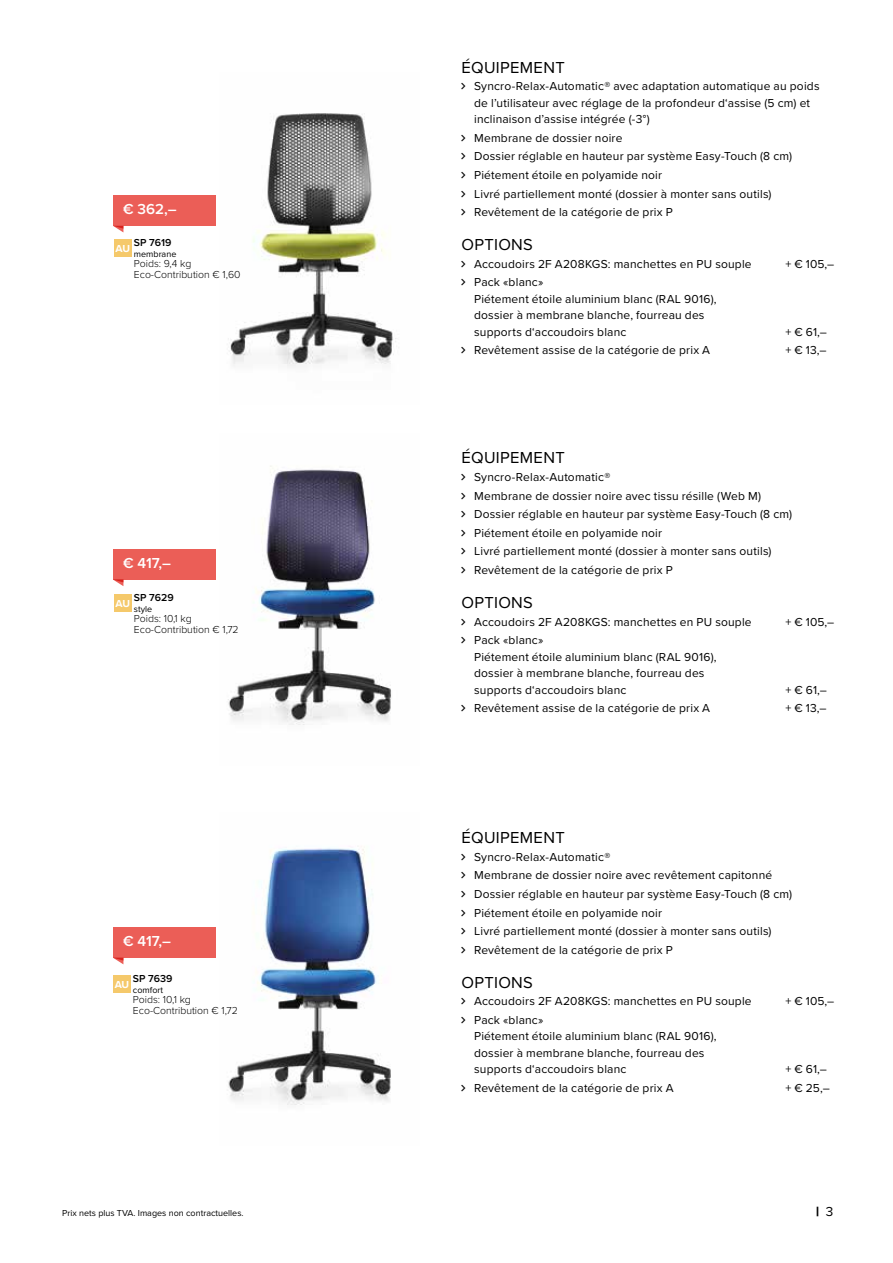
<style>
.page{position:relative;width:893px;height:1263px;background:#fff}
.page>*{position:absolute;margin:0;border:0;box-sizing:border-box;transform-origin:0 0}
.t1{font:16.5px "Proxima Nova";letter-spacing:.02em;color:#000}
.t2{font:600 15px "Proxima Nova";color:#fff}
.t3{font:900 13.5px "Proxima Nova";color:#000}
.t4{font:12px/18.6px "Proxima Nova";letter-spacing:.015em;color:#000}
.t5{font:300 10.5px/10.5px "Proxima Nova";color:#000}
.t6{font:600 10.5px "Proxima Nova";color:#000}
.t7{font:700 10.5px "Proxima Nova";color:#fff}
.t8{font:9px "Proxima Nova";color:#000}
.s1{font-weight:400}
</style>
<div class="page">
<img style="left:228px;top:113px;width:169px;height:254px">
<img style="left:228px;top:466px;width:163px;height:259px">
<img style="left:228px;top:848px;width:163px;height:257px">
<div style="left:114px;top:239px;width:18px;height:18px;background:#f5c96b"></div>
<div style="left:113px;top:196px;width:102px;height:30px;background:#eb5e57"></div>
<svg style="left:113px;top:226px;width:10px;height:6px"></svg>
<div style="left:113px;top:549px;width:102px;height:31px;background:#eb5e57"></div>
<svg style="left:114px;top:580px;width:9px;height:6px"></svg>
<div style="left:114px;top:594px;width:18px;height:18px;background:#f5c96b"></div>
<div style="left:113px;top:927px;width:102px;height:31px;background:#eb5e57"></div>
<svg style="left:113px;top:958px;width:10px;height:6px"></svg>
<div style="left:113px;top:975px;width:18px;height:18px;background:#f5c96b"></div>
<p class="t2" style="left:123px;top:198px;width:55px">€ 362,–</p>
<p class="t6" style="left:134px;top:235px;width:39px">SP 7619</p>
<p class="t8" style="left:134px;top:247px;width:44px">membrane</p>
<p class="t5" style="left:134px;top:258px;width:108px">Poids: 9,4 kg<br>Eco-Contribution € 1,60</p>
<p class="t7" style="left:116px;top:241px;width:16px">AU</p>
<p class="t2" style="left:123px;top:552px;width:49px">€ 417,–</p>
<p class="t7" style="left:116px;top:596px;width:16px">AU</p>
<p class="t6" style="left:134px;top:590px;width:41px">SP 7629</p>
<p class="t8" style="left:134px;top:602px;width:20px">style</p>
<p class="t5" style="left:134px;top:613px;width:106px">Poids: 10,1 kg<br>Eco-Contribution € 1,72</p>
<p class="t2" style="left:123px;top:930px;width:49px">€ 417,–</p>
<p class="t7" style="left:115px;top:977px;width:16px">AU</p>
<p class="t6" style="left:133px;top:971px;width:41px">SP 7639</p>
<p class="t8" style="left:133px;top:983px;width:32px">comfort</p>
<p class="t5" style="left:133px;top:994px;width:106px">Poids: 10,1 kg<br>Eco-Contribution € 1,72</p>
<p class="t8" style="left:62px;top:1206px;width:183px">Prix nets plus TVA. Images non contractuelles.</p>
<h1 class="t1" style="left:461px;top:55px;width:105px">ÉQUIPEMENT</h1>
<p class="t4" style="left:474px;top:77px;width:347px;line-height:16.5px">Syncro-Relax-Automatic® avec adaptation automatique au poids de l’utilisateur avec réglage de la profondeur d‘assise (5 cm) et inclinaison d’assise intégrée (-3°)</p>
<p class="t4" style="left:474px;top:128px;width:320px">Membrane de dossier noire<br>Dossier réglable en hauteur par système Easy-Touch (8 cm)<br>Piétement étoile en polyamide noir<br>Livré partiellement monté (dossier à monter sans outils)<br>Revêtement de la catégorie de prix P</p>
<h1 class="t1" style="left:461px;top:232px;width:73px">OPTIONS</h1>
<p class="t4" style="left:474px;top:254px;width:279px">Accoudoirs 2F A208KGS: manchettes en PU souple</p>
<p class="t4" style="left:785px;top:254px;width:50px">+ € 105,–</p>
<p class="t4" style="left:474px;top:273px;width:244px;line-height:16.5px">Pack «blanc»<br>Piétement étoile aluminium blanc (RAL 9016), dossier à membrane blanche, fourreau des supports d‘accoudoirs blanc</p>
<p class="t4" style="left:785px;top:322px;width:43px">+ € 61,–</p>
<p class="t4" style="left:474px;top:341px;width:238px">Revêtement assise de la catégorie de prix A</p>
<p class="t4" style="left:785px;top:341px;width:43px">+ € 13,–</p>
<h1 class="t1" style="left:461px;top:446px;width:105px">ÉQUIPEMENT</h1>
<p class="t4" style="left:474px;top:467px;width:320px">Syncro-Relax-Automatic®<br>Membrane de dossier noire avec tissu résille (Web M)<br>Dossier réglable en hauteur par système Easy-Touch (8 cm)<br>Piétement étoile en polyamide noir<br>Livré partiellement monté (dossier à monter sans outils)<br>Revêtement de la catégorie de prix P</p>
<h1 class="t1" style="left:461px;top:590px;width:73px">OPTIONS</h1>
<p class="t4" style="left:474px;top:612px;width:279px">Accoudoirs 2F A208KGS: manchettes en PU souple</p>
<p class="t4" style="left:785px;top:612px;width:50px">+ € 105,–</p>
<p class="t4" style="left:474px;top:631px;width:244px;line-height:16.5px">Pack «blanc»<br>Piétement étoile aluminium blanc (RAL 9016), dossier à membrane blanche, fourreau des supports d‘accoudoirs blanc</p>
<p class="t4" style="left:785px;top:680px;width:43px">+ € 61,–</p>
<p class="t4" style="left:474px;top:698px;width:238px">Revêtement assise de la catégorie de prix A</p>
<p class="t4" style="left:785px;top:698px;width:43px">+ € 13,–</p>
<h1 class="t1" style="left:461px;top:825px;width:105px">ÉQUIPEMENT</h1>
<p class="t4" style="left:474px;top:847px;width:320px">Syncro-Relax-Automatic®<br>Membrane de dossier noire avec revêtement capitonné Dossier réglable en hauteur par système Easy-Touch (8 cm)<br>Piétement étoile en polyamide noir<br>Livré partiellement monté (dossier à monter sans outils)<br>Revêtement de la catégorie de prix P</p>
<h1 class="t1" style="left:461px;top:970px;width:73px">OPTIONS</h1>
<p class="t4" style="left:474px;top:991px;width:279px">Accoudoirs 2F A208KGS: manchettes en PU souple</p>
<p class="t4" style="left:785px;top:991px;width:50px">+ € 105,–</p>
<p class="t4" style="left:474px;top:1011px;width:244px;line-height:16.5px">Pack «blanc»<br>Piétement étoile aluminium blanc (RAL 9016), dossier à membrane blanche, fourreau des supports d‘accoudoirs blanc</p>
<p class="t4" style="left:785px;top:1059px;width:43px">+ € 61,–</p>
<p class="t4" style="left:474px;top:1078px;width:201px">Revêtement de la catégorie de prix A</p>
<p class="t4" style="left:785px;top:1078px;width:46px">+ € 25,–</p>
<p class="t3" style="left:816px;top:1201px;width:19px">| <span class="s1">3</span></p>
</div>
